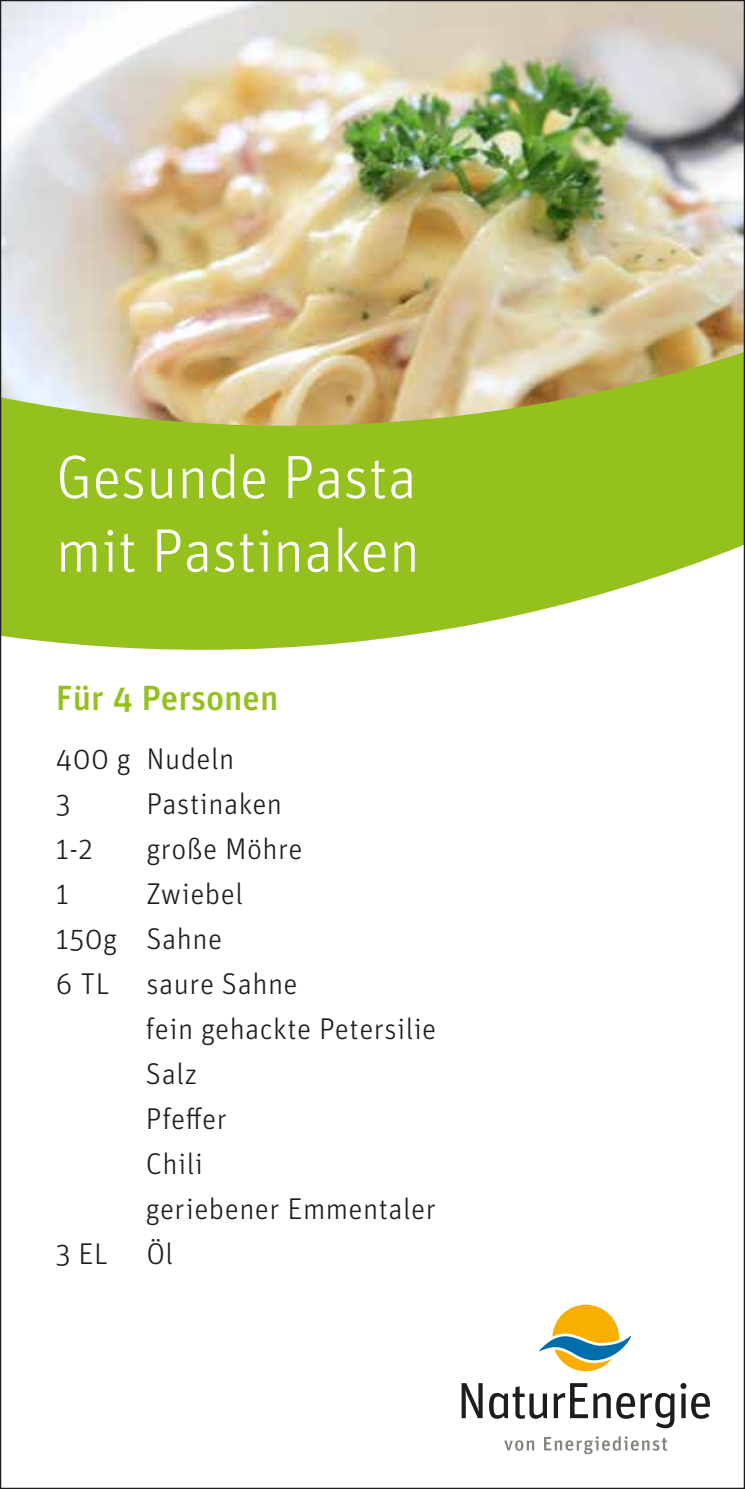
<style>
.page{position:relative;width:745px;height:1489px;background:#fff}
.page>*{position:absolute;margin:0;border:0;box-sizing:border-box;transform-origin:0 0}
.t1{font:300 61.25px/73.5px "Unit OT";color:#fff}
.t2{font:500 35px "Unit OT";color:#95c11f}
.t3{font:300 30px/45px "Unit OT";letter-spacing:.015em;color:#1d1d1b}
</style>
<div class="page">
<img style="left:3px;top:3px;width:738px;height:349px">
<svg style="left:504px;top:1436px;width:163px;height:17px"></svg>
<svg style="left:539px;top:1304px;width:91px;height:67px"></svg>
<svg style="left:461px;top:1383px;width:21px;height:34px"></svg>
<svg style="left:489px;top:1386px;width:57px;height:32px"></svg>
<svg style="left:593px;top:1393px;width:17px;height:24px"></svg>
<svg style="left:616px;top:1393px;width:18px;height:25px"></svg>
<svg style="left:640px;top:1393px;width:34px;height:34px"></svg>
<svg style="left:680px;top:1383px;width:29px;height:35px"></svg>
<svg style="left:553px;top:1383px;width:34px;height:34px"></svg>
<svg style="left:3px;top:352px;width:738px;height:297px;background:#a9c547"></svg>
<h1 class="t1" style="left:56px;top:441px;width:365px">Gesunde Pasta mit Pastinaken</h1>
<p class="t2" style="left:56px;top:676px;width:224px">Für 4 Personen</p>
<p class="t3" style="left:56px;top:736px;width:180px">400 g Nudeln<br>3</p>
<p class="t3" style="left:146px;top:781px;width:137px">Pastinaken</p>
<p class="t3" style="left:56px;top:826px;width:38px">1-2</p>
<p class="t3" style="left:146px;top:826px;width:158px">große Möhre</p>
<p class="t3" style="left:56px;top:871px;width:15px">1</p>
<p class="t3" style="left:146px;top:871px;width:98px">Zwiebel</p>
<p class="t3" style="left:56px;top:916px;width:168px">150g Sahne</p>
<p class="t3" style="left:56px;top:961px;width:243px">6 TL saure Sahne</p>
<p class="t3" style="left:146px;top:1006px;width:292px">fein gehackte Petersilie</p>
<p class="t3" style="left:146px;top:1051px;width:53px">Salz</p>
<p class="t3" style="left:146px;top:1096px;width:82px">Pfeffer</p>
<p class="t3" style="left:146px;top:1141px;width:58px">Chili</p>
<p class="t3" style="left:146px;top:1186px;width:291px">geriebener Emmentaler</p>
<p class="t3" style="left:56px;top:1231px;width:54px">3 EL</p>
<p class="t3" style="left:146px;top:1231px;width:28px">Öl</p>
</div>
